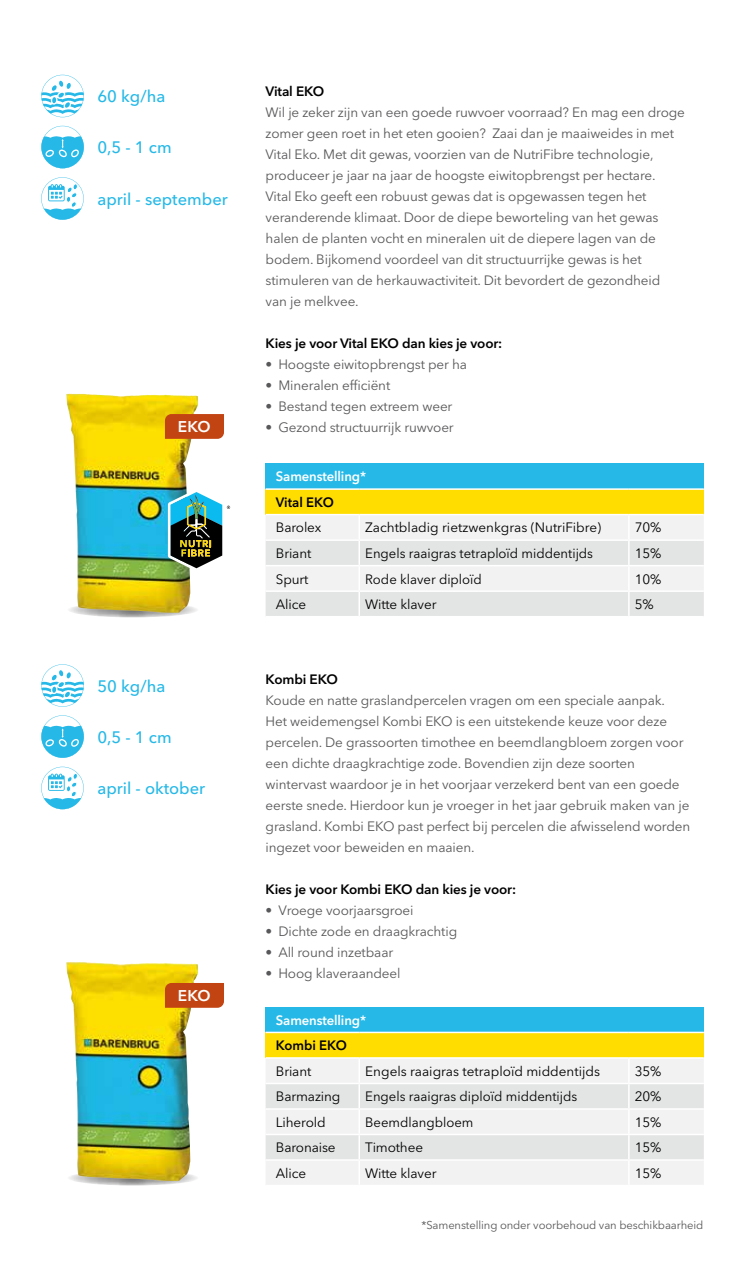
<style>
.page{position:relative;width:745px;height:1263px;background:#fff}
.page>*{position:absolute;margin:0;border:0;box-sizing:border-box;transform-origin:0 0}
.t1{font:500 16.5px "Avenir Next W1 G";color:#26b9e8}
.t2{font:600 15.45px "Avenir Next W1 G";letter-spacing:-.015em;color:#fff}
.t3{font:13.5px/21px "Avenir Next W1 G";letter-spacing:-.01em;color:#58585a}
.t4{font:13.5px "Avenir Next W1 G";color:#000}
.t5{font:600 13.5px "Avenir Next W1 G";letter-spacing:-.01em;color:#000}
.t6{font:600 13.5px "Avenir Next W1 G";letter-spacing:-.01em;color:#fff}
.t7{font:11.25px "Avenir Next W1 G";letter-spacing:-.01em;color:#58585a}
</style>
<div class="page">
<svg style="left:41px;top:75px;width:43px;height:42px"></svg>
<svg style="left:41px;top:126px;width:43px;height:42px"></svg>
<svg style="left:41px;top:177px;width:43px;height:43px"></svg>
<svg style="left:41px;top:664px;width:43px;height:43px"></svg>
<svg style="left:41px;top:715px;width:43px;height:43px"></svg>
<svg style="left:41px;top:767px;width:43px;height:42px"></svg>
<div style="left:265px;top:464px;width:438px;height:25px;background:#26b9e8"></div>
<div style="left:265px;top:489px;width:438px;height:26px;background:#fd0"></div>
<svg style="left:265px;top:516px;width:438px;height:100px"></svg>
<hr style="left:265px;top:488px;width:94px;height:2px;background:#fff">
<hr style="left:359px;top:488px;width:269px;height:2px;background:#fff">
<hr style="left:628px;top:488px;width:75px;height:2px;background:#fff">
<hr style="left:265px;top:514px;width:94px;height:1px;background:#fff">
<hr style="left:359px;top:514px;width:269px;height:1px;background:#fff">
<hr style="left:358px;top:515px;width:2px;height:24px;background:#fff">
<hr style="left:628px;top:514px;width:75px;height:1px;background:#fff">
<hr style="left:627px;top:515px;width:2px;height:24px;background:#fff">
<hr style="left:265px;top:539px;width:94px;height:2px;background:#fff">
<hr style="left:359px;top:539px;width:269px;height:2px;background:#fff">
<hr style="left:358px;top:541px;width:2px;height:24px;background:#fff">
<hr style="left:628px;top:539px;width:75px;height:2px;background:#fff">
<hr style="left:627px;top:541px;width:2px;height:24px;background:#fff">
<hr style="left:265px;top:565px;width:94px;height:1px;background:#fff">
<hr style="left:359px;top:565px;width:269px;height:1px;background:#fff">
<hr style="left:358px;top:566px;width:2px;height:24px;background:#fff">
<hr style="left:628px;top:565px;width:75px;height:1px;background:#fff">
<hr style="left:627px;top:566px;width:2px;height:24px;background:#fff">
<hr style="left:265px;top:590px;width:94px;height:2px;background:#fff">
<hr style="left:359px;top:590px;width:269px;height:2px;background:#fff">
<hr style="left:358px;top:592px;width:2px;height:24px;background:#fff">
<hr style="left:628px;top:590px;width:75px;height:2px;background:#fff">
<hr style="left:627px;top:592px;width:2px;height:24px;background:#fff">
<div style="left:265px;top:1007px;width:438px;height:25px;background:#26b9e8"></div>
<div style="left:265px;top:1032px;width:438px;height:26px;background:#fd0"></div>
<div style="left:266px;top:1059px;width:437px;height:126px;background:#f2f2f3"></div>
<svg style="left:265px;top:1084px;width:438px;height:75px"></svg>
<hr style="left:265px;top:1032px;width:94px;height:1px;background:#fff">
<hr style="left:359px;top:1032px;width:269px;height:1px;background:#fff">
<hr style="left:628px;top:1032px;width:75px;height:1px;background:#fff">
<hr style="left:265px;top:1057px;width:94px;height:2px;background:#fff">
<hr style="left:359px;top:1057px;width:269px;height:2px;background:#fff">
<hr style="left:358px;top:1059px;width:2px;height:24px;background:#fff">
<hr style="left:628px;top:1057px;width:75px;height:2px;background:#fff">
<hr style="left:627px;top:1059px;width:2px;height:24px;background:#fff">
<hr style="left:265px;top:1083px;width:94px;height:1px;background:#fff">
<hr style="left:359px;top:1083px;width:269px;height:1px;background:#fff">
<hr style="left:358px;top:1084px;width:2px;height:24px;background:#fff">
<hr style="left:628px;top:1083px;width:75px;height:1px;background:#fff">
<hr style="left:627px;top:1084px;width:2px;height:24px;background:#fff">
<hr style="left:265px;top:1108px;width:94px;height:2px;background:#fff">
<hr style="left:359px;top:1108px;width:269px;height:2px;background:#fff">
<hr style="left:358px;top:1110px;width:2px;height:24px;background:#fff">
<hr style="left:628px;top:1108px;width:75px;height:2px;background:#fff">
<hr style="left:627px;top:1110px;width:2px;height:24px;background:#fff">
<hr style="left:265px;top:1134px;width:94px;height:1px;background:#fff">
<hr style="left:359px;top:1134px;width:269px;height:1px;background:#fff">
<hr style="left:358px;top:1135px;width:2px;height:24px;background:#fff">
<hr style="left:628px;top:1134px;width:75px;height:1px;background:#fff">
<hr style="left:627px;top:1135px;width:2px;height:24px;background:#fff">
<hr style="left:265px;top:1159px;width:94px;height:2px;background:#fff">
<hr style="left:359px;top:1159px;width:269px;height:2px;background:#fff">
<hr style="left:358px;top:1161px;width:2px;height:24px;background:#fff">
<hr style="left:628px;top:1159px;width:75px;height:2px;background:#fff">
<hr style="left:627px;top:1161px;width:2px;height:24px;background:#fff">
<svg style="left:67px;top:1170px;width:132px;height:15px"></svg>
<img style="left:66px;top:962px;width:132px;height:219px">
<svg style="left:67px;top:602px;width:132px;height:15px"></svg>
<img style="left:66px;top:394px;width:132px;height:219px">
<svg style="left:165px;top:983px;width:59px;height:25px"></svg>
<svg style="left:165px;top:414px;width:59px;height:25px"></svg>
<svg style="left:168px;top:489px;width:62px;height:82px"></svg>
<p class="t1" style="left:97px;top:83px;width:69px">60 kg/ha</p>
<p class="t1" style="left:97px;top:134px;width:76px">0,5 - 1 cm</p>
<p class="t1" style="left:97px;top:186px;width:132px">april - september</p>
<p class="t2" style="left:178px;top:414px;width:34px">EKO</p>
<p class="t1" style="left:97px;top:673px;width:69px">50 kg/ha</p>
<p class="t1" style="left:97px;top:724px;width:76px">0,5 - 1 cm</p>
<p class="t1" style="left:97px;top:775px;width:109px">april - oktober</p>
<p class="t2" style="left:178px;top:983px;width:34px">EKO</p>
<p class="t5" style="left:265px;top:81px;width:60px">Vital EKO</p>
<p class="t3" style="left:265px;top:101px;width:420px">Wil je zeker zijn van een goede ruwvoer voorraad? En mag een droge zomer geen roet in het eten gooien? Zaai dan je maaiweides in met Vital Eko. Met dit gewas, voorzien van de NutriFibre technologie, produceer je jaar na jaar de hoogste eiwitopbrengst per hectare.<br>Vital Eko geeft een robuust gewas dat is opgewassen tegen het veranderende klimaat. Door de diepe beworteling van het gewas halen de planten vocht en mineralen uit de diepere lagen van de bodem. Bijkomend voordeel van dit structuurrijke gewas is het stimuleren van de herkauwactiviteit. Dit bevordert de gezondheid van je melkvee.</p>
<p class="t5" style="left:265px;top:333px;width:238px">Kies je voor Vital EKO dan kies je voor:</p>
<p class="t3" style="left:265px;top:353px;width:203px">• Hoogste eiwitopbrengst per ha</p>
<p class="t3" style="left:265px;top:374px;width:126px">• Mineralen efficiënt</p>
<p class="t3" style="left:265px;top:395px;width:188px">• Bestand tegen extreem weer</p>
<p class="t3" style="left:265px;top:416px;width:190px">• Gezond structuurrijk ruwvoer</p>
<p class="t6" style="left:276px;top:466px;width:92px">Samenstelling*</p>
<p class="t5" style="left:276px;top:491px;width:59px">Vital EKO</p>
<p class="t4" style="left:276px;top:517px;width:47px">Barolex</p>
<p class="t4" style="left:365px;top:517px;width:237px">Zachtbladig rietzwenkgras (NutriFibre)</p>
<p class="t4" style="left:634px;top:517px;width:28px">70%</p>
<p class="t4" style="left:276px;top:542px;width:37px">Briant</p>
<p class="t4" style="left:365px;top:542px;width:229px">Engels raaigras tetraploïd middentijds</p>
<p class="t4" style="left:634px;top:542px;width:28px">15%</p>
<p class="t4" style="left:276px;top:568px;width:34px">Spurt</p>
<p class="t4" style="left:365px;top:568px;width:118px">Rode klaver diploïd</p>
<p class="t4" style="left:634px;top:568px;width:28px">10%</p>
<p class="t4" style="left:276px;top:593px;width:32px">Alice</p>
<p class="t4" style="left:365px;top:593px;width:73px">Witte klaver</p>
<p class="t4" style="left:634px;top:593px;width:20px">5%</p>
<p class="t5" style="left:265px;top:669px;width:74px">Kombi EKO</p>
<p class="t3" style="left:265px;top:689px;width:426px">Koude en natte graslandpercelen vragen om een speciale aanpak.<br>Het weidemengsel Kombi EKO is een uitstekende keuze voor deze percelen. De grassoorten timothee en beemdlangbloem zorgen voor een dichte draagkrachtige zode. Bovendien zijn deze soorten wintervast waardoor je in het voorjaar verzekerd bent van een goede eerste snede. Hierdoor kun je vroeger in het jaar gebruik maken van je grasland. Kombi EKO past perfect bij percelen die afwisselend worden ingezet voor beweiden en maaien.</p>
<p class="t5" style="left:265px;top:879px;width:252px">Kies je voor Kombi EKO dan kies je voor:</p>
<p class="t3" style="left:265px;top:899px;width:149px">• Vroege voorjaarsgroei</p>
<p class="t3" style="left:265px;top:920px;width:193px">• Dichte zode en draagkrachtig</p>
<p class="t3" style="left:265px;top:941px;width:129px">• All round inzetbaar</p>
<p class="t3" style="left:265px;top:962px;width:136px">• Hoog klaveraandeel</p>
<p class="t6" style="left:276px;top:1009px;width:92px">Samenstelling*</p>
<p class="t5" style="left:276px;top:1035px;width:73px">Kombi EKO</p>
<p class="t4" style="left:276px;top:1060px;width:37px">Briant</p>
<p class="t4" style="left:365px;top:1060px;width:236px">Engels raaigras tetraploïd middentijds</p>
<p class="t4" style="left:634px;top:1060px;width:28px">35%</p>
<p class="t4" style="left:276px;top:1086px;width:66px">Barmazing</p>
<p class="t4" style="left:365px;top:1086px;width:213px">Engels raaigras diploïd middentijds</p>
<p class="t4" style="left:634px;top:1086px;width:28px">20%</p>
<p class="t4" style="left:276px;top:1111px;width:51px">Liherold</p>
<p class="t4" style="left:365px;top:1111px;width:110px">Beemdlangbloem</p>
<p class="t4" style="left:634px;top:1111px;width:28px">15%</p>
<p class="t4" style="left:276px;top:1137px;width:61px">Baronaise</p>
<p class="t4" style="left:365px;top:1137px;width:59px">Timothee</p>
<p class="t4" style="left:634px;top:1137px;width:28px">15%</p>
<p class="t4" style="left:276px;top:1162px;width:32px">Alice</p>
<p class="t4" style="left:365px;top:1162px;width:73px">Witte klaver</p>
<p class="t4" style="left:634px;top:1162px;width:28px">15%</p>
<p class="t7" style="left:421px;top:1215px;width:283px">*Samenstelling onder voorbehoud van beschikbaarheid</p>
</div>
